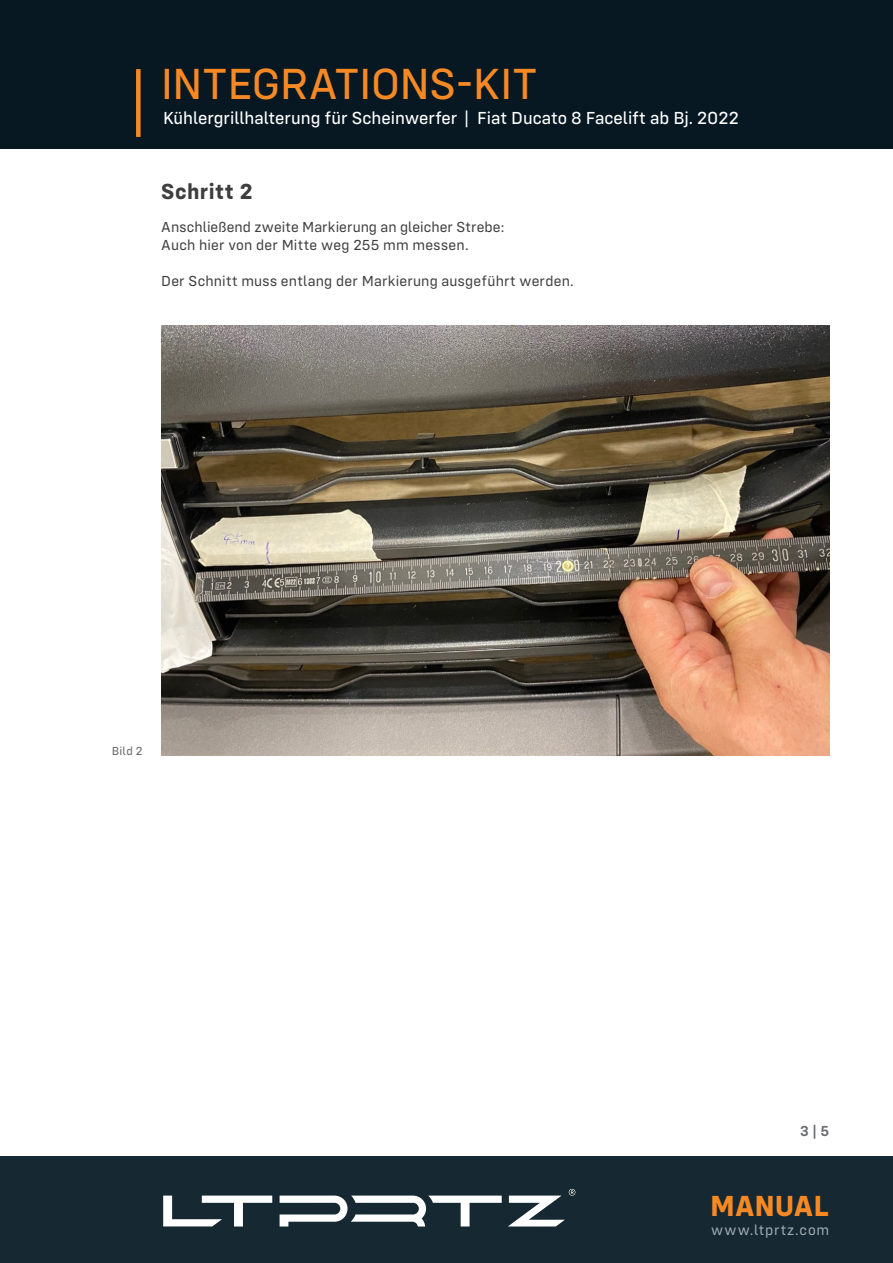
<style>
.page{position:relative;width:893px;height:1263px;background:#fff}
.page>*{position:absolute;margin:0;border:0;box-sizing:border-box;transform-origin:0 0}
.t1{font:45px "Config Text";letter-spacing:-.01em;color:#f68923}
.t2{font:700 30px "Config";color:#f68923}
.t3{font:700 22.5px "Config";letter-spacing:.02em;color:#3e3e3f}
.t4{font:18px "Config Text";color:#fff}
.t5{font:15px "Config";letter-spacing:.01em;color:#3e3e3f}
.t6{font:15px "Config";letter-spacing:.055em;color:#a0acb4}
.t7{font:600 15px "Config";color:#6c6d70}
.t8{font:12px "Config Text";color:#6c6d70}
</style>
<div class="page">
<div style="left:0;top:1157px;width:893px;height:106px;background:#162831"></div>
<div style="left:0;top:0;width:893px;height:149px;background:#071822"></div>
<div style="left:136px;top:69px;width:5px;height:68px;background:#f68923"></div>
<svg style="left:163px;top:1189px;width:412px;height:37px"></svg>
<img style="left:161px;top:325px;width:668px;height:430px">
<h1 class="t1" style="left:161px;top:58px;width:378px">INTEGRATIONS-KIT</h1>
<p class="t4" style="left:163px;top:107px;width:577px">Kühlergrillhalterung für Scheinwerfer | Fiat Ducato 8 Facelift ab Bj. 2022</p>
<p class="t3" style="left:161px;top:178px;width:93px">Schritt 2</p>
<p class="t5" style="left:161px;top:218px;width:345px">Anschließend zweite Markierung an gleicher Strebe:</p>
<p class="t5" style="left:161px;top:236px;width:309px">Auch hier von der Mitte weg 255 mm messen.</p>
<p class="t5" style="left:161px;top:272px;width:414px">Der Schnitt muss entlang der Markierung ausgeführt werden.</p>
<p class="t8" style="left:112px;top:744px;width:32px">Bild 2</p>
<p class="t7" style="left:800px;top:1122px;width:31px">3 | 5</p>
<h2 class="t2" style="left:710px;top:1188px;width:121px">MANUAL</h2>
<p class="t6" style="left:711px;top:1221px;width:119px">www.ltprtz.com</p>
</div>
